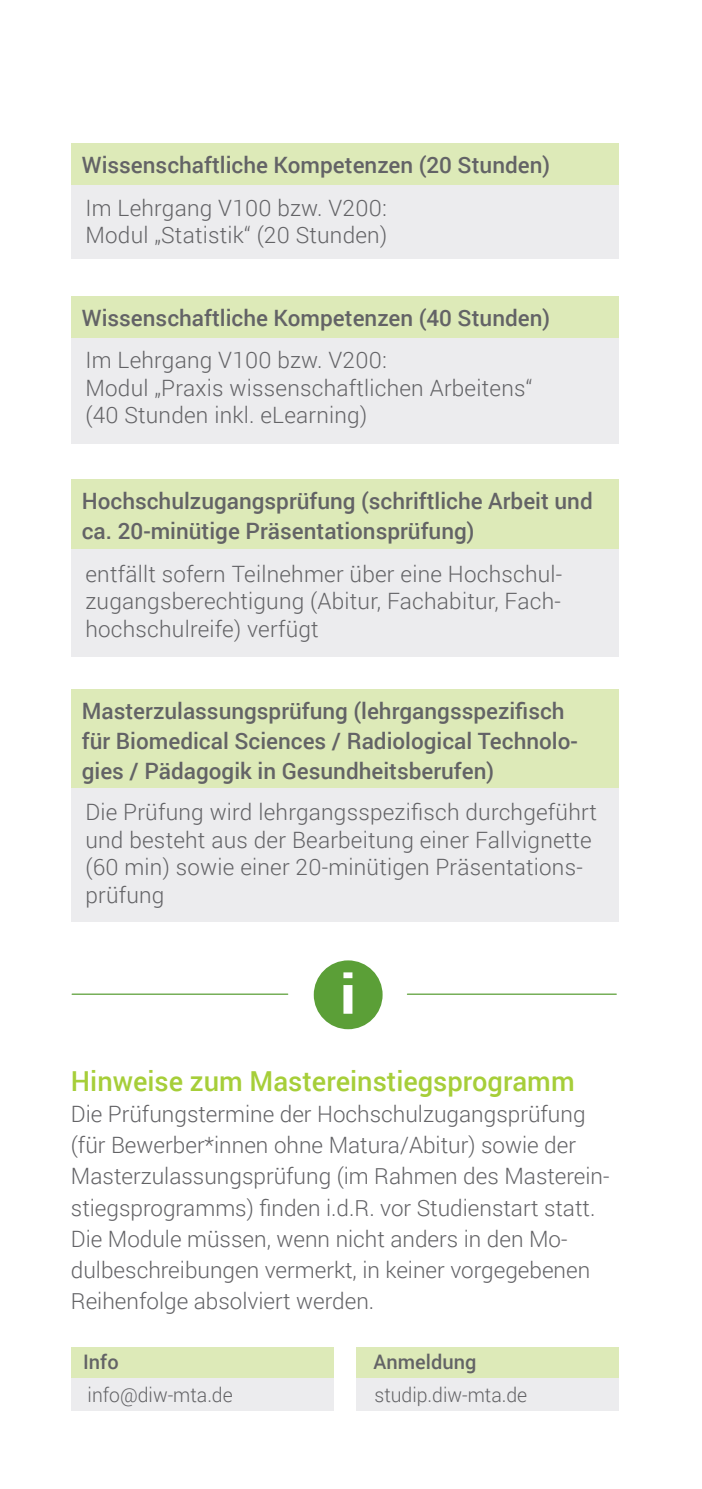
<style>
.page{position:relative;width:702px;height:1489px;background:#fff}
.page>*{position:absolute;margin:0;border:0;box-sizing:border-box;transform-origin:0 0}
.t1{font:700 54.25px "Roboto";color:#fff;scale:1.16 1}
.t2{font:500 27.5px "Roboto";color:#a6ce39}
.t3{font:300 22.5px/27.5px "Roboto";letter-spacing:.005em;color:#636366}
.t4{font:500 22.5px/30px "Roboto";color:#636366}
.t5{font:300 20px "Roboto";color:#636366}
.t6{font:500 20px "Roboto";color:#636366}
</style>
<div class="page">
<div style="left:71px;top:1346px;width:262px;height:32px;background:#ddeab8"></div>
<div style="left:356px;top:1346px;width:262px;height:32px;background:#ddeab8"></div>
<div style="left:71px;top:1378px;width:262px;height:32px;background:#ececee"></div>
<div style="left:356px;top:1378px;width:262px;height:32px;background:#ececee"></div>
<div style="left:71px;top:144px;width:547px;height:44px;background:#ddeab8"></div>
<div style="left:71px;top:296px;width:547px;height:45px;background:#ddeab8"></div>
<div style="left:71px;top:185px;width:547px;height:74px;background:#ececee"></div>
<div style="left:71px;top:338px;width:547px;height:106px;background:#ececee"></div>
<div style="left:71px;top:479px;width:547px;height:70px;background:#ddeab8"></div>
<div style="left:71px;top:689px;width:547px;height:101px;background:#ddeab8"></div>
<div style="left:71px;top:549px;width:547px;height:107px;background:#ececee"></div>
<div style="left:71px;top:788px;width:547px;height:134px;background:#ececee"></div>
<div style="left:314px;top:960px;width:68px;height:69px;background:#5b9f37;border-radius:50%"></div>
<hr style="left:72px;top:993px;width:216px;height:1px;background:#5b9f37">
<hr style="left:407px;top:993px;width:209px;height:1px;background:#5b9f37">
<p class="t4" style="left:82px;top:149px;width:470px">Wissenschaftliche Kompetenzen (20 Stunden)</p>
<p class="t3" style="left:85px;top:193px;width:303px">Im Lehrgang V100 bzw. V200:<br>Modul „Statistik“ (20 Stunden)</p>
<p class="t4" style="left:82px;top:301px;width:470px">Wissenschaftliche Kompetenzen (40 Stunden)</p>
<p class="t3" style="left:85px;top:346px;width:448px">Im Lehrgang V100 bzw. V200:<br>Modul „Praxis wissenschaftlichen Arbeitens“ (40 Stunden inkl. eLearning)</p>
<p class="t4" style="left:82px;top:484px;width:512px">Hochschulzugangsprüfung (schriftliche Arbeit und ca. 20-minütige Präsentationsprüfung)</p>
<p class="t3" style="left:85px;top:559px;width:478px;text-align:justify">entfällt sofern Teilnehmer über eine Hochschul&shy;zugangsberechtigung (Abitur, Fachabitur, Fach&shy;hochschulreife) verfügt</p>
<p class="t4" style="left:82px;top:694px;width:497px">Masterzulassungsprüfung (lehrgangsspezifisch für Biomedical Sciences / Radiological Technolo&shy;gies / Pädagogik in Gesundheitsberufen)</p>
<p class="t3" style="left:85px;top:798px;width:513px">Die Prüfung wird lehrgangsspezifisch durchgeführt und besteht aus der Bearbeitung einer Fallvignette (60 min) sowie einer 20-minütigen Präsentations&shy;prüfung</p>
<h1 class="t1" style="left:339px;top:956px;width:16px">i</h1>
<p class="t2" style="left:71px;top:1061px;width:505px">Hinweise zum Mastereinstiegsprogramm</p>
<p class="t3" style="left:71px;top:1097px;width:540px;line-height:31.2px">Die Prüfungstermine der Hochschulzugangsprüfung (für Bewerber*innen ohne Matura/Abitur) sowie der Masterzulassungsprüfung (im Rahmen des Masterein&shy;stiegsprogramms) finden i.d.R. vor Studienstart statt.<br>Die Module müssen, wenn nicht anders in den Mo&shy;dulbeschreibungen vermerkt, in keiner vorgegebenen Reihenfolge absolviert werden.</p>
<p class="t6" style="left:83px;top:1347px;width:37px">Info</p>
<p class="t6" style="left:373px;top:1347px;width:104px">Anmeldung</p>
<p class="t5" style="left:88px;top:1380px;width:147px">info@diw-mta.de</p>
<p class="t5" style="left:374px;top:1380px;width:154px">studip.diw-mta.de</p>
</div>
